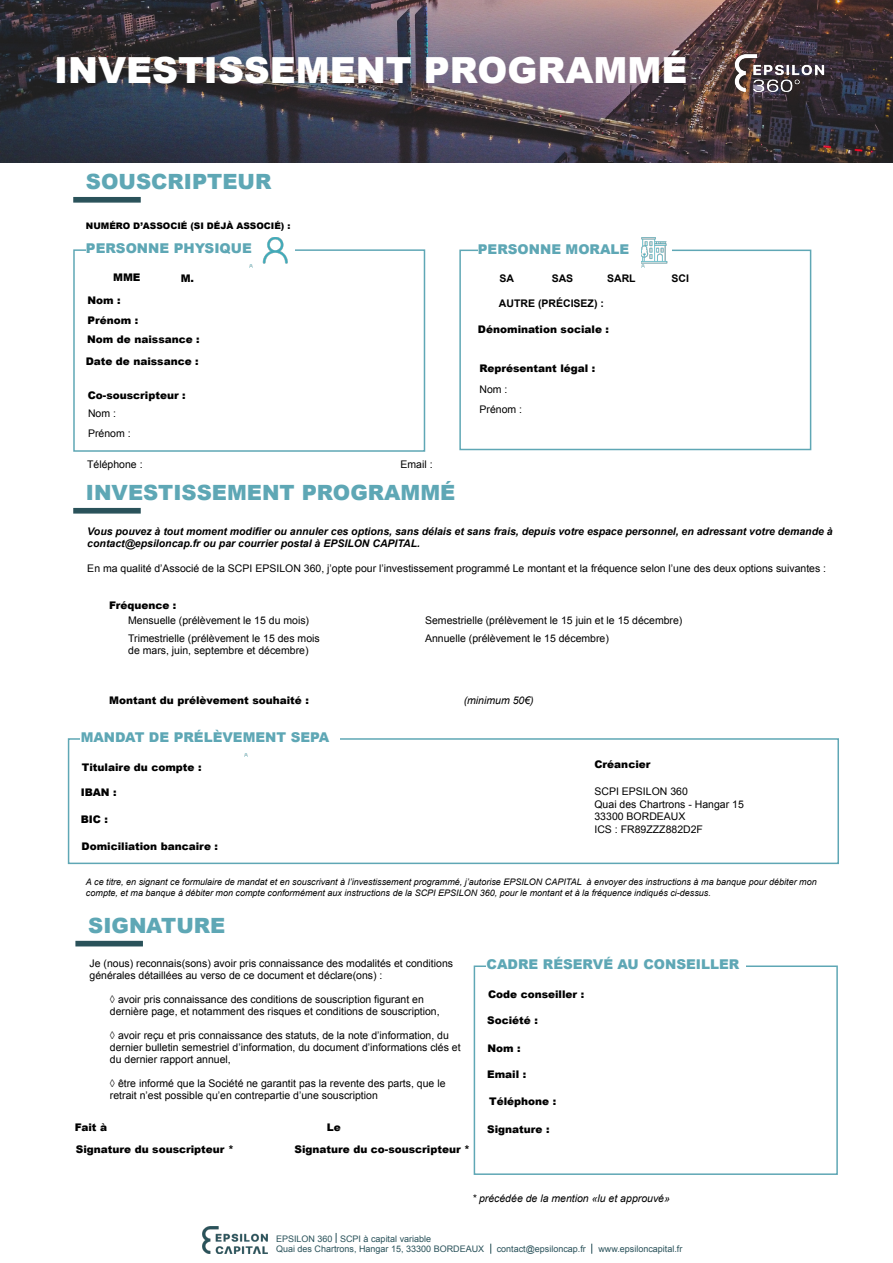
<style>
.page{position:relative;width:893px;height:1263px;background:#fff}
.page>*{position:absolute;margin:0;border:0;box-sizing:border-box;transform-origin:0 0}
.t1{font:900 36px "Arial";color:#fff}
.t2{font:900 21px "Arial";color:#5ea7b5}
.t3{font:900 13.5px "Arial";color:#5ea7b5}
.t4{font:10.5px/12px "Arial";color:#000}
.t5{font:900 10.5px "Arial";color:#000}
.t6{font:italic 700 10.5px/12.6px "Arial";color:#000}
.t7{font:italic 10.5px "Arial";color:#000}
.t8{font:700 10.5px "Arial";color:#000}
.t9{font:italic 9px/10.8px "Arial";color:#000}
.t10{font:9px/10.5px "Arial";color:#2a525a}
.t11{font:900 9px "Arial";color:#000}
</style>
<div class="page">
<img style="left:203px;top:1227px;width:64px;height:26px">
<div style="left:459px;top:250px;width:352px;height:200px;border:2px solid #5fa7b5"></div>
<div style="left:73px;top:249px;width:352px;height:203px;border:2px solid #5fa7b5"></div>
<img style="left:0;top:0;width:893px;height:162px">
<img style="left:721px;top:43px;width:117px;height:49px">
<svg style="left:73px;top:197px;width:68px;height:6px"></svg>
<div style="left:86px;top:244px;width:208px;height:14px;background:#fff"></div>
<img style="left:263px;top:237px;width:25px;height:27px">
<div style="left:478px;top:244px;width:194px;height:14px;background:#fff"></div>
<img style="left:641px;top:237px;width:26px;height:27px">
<svg style="left:73px;top:508px;width:68px;height:6px"></svg>
<div style="left:68px;top:738px;width:771px;height:126px;border:2px solid #5fa7b5"></div>
<div style="left:81px;top:732px;width:259px;height:21px;background:#fff"></div>
<div style="left:75px;top:941px;width:68px;height:5px;background:#2a525a"></div>
<div style="left:474px;top:965px;width:364px;height:210px;border:2px solid #5fa7b5"></div>
<div style="left:487px;top:960px;width:259px;height:20px;background:#fff"></div>
<h1 class="t1" style="left:54px;top:44px;width:635px">INVESTISSEMENT PROGRAMMÉ</h1>
<h2 class="t2" style="left:86px;top:166px;width:187px">SOUSCRIPTEUR</h2>
<p class="t11" style="left:86px;top:219px;width:206px">NUMÉRO D’ASSOCIÉ (SI DÉJÀ ASSOCIÉ) :</p>
<p class="t3" style="left:86px;top:239px;width:167px">PERSONNE PHYSIQUE</p>
<p class="t5" style="left:113px;top:269px;width:29px">MME</p>
<p class="t5" style="left:181px;top:270px;width:15px">M.</p>
<p class="t5" style="left:87px;top:292px;width:35px">Nom :</p>
<p class="t5" style="left:88px;top:313px;width:52px">Prénom :</p>
<p class="t5" style="left:87px;top:331px;width:114px">Nom de naissance :</p>
<p class="t5" style="left:86px;top:354px;width:114px">Date de naissance :</p>
<p class="t5" style="left:88px;top:387px;width:99px">Co-souscripteur :</p>
<p class="t4" style="left:88px;top:407px;width:30px">Nom :</p>
<p class="t4" style="left:88px;top:427px;width:44px">Prénom :</p>
<p class="t4" style="left:87px;top:458px;width:57px">Téléphone :</p>
<p class="t4" style="left:401px;top:458px;width:34px">Email :</p>
<p class="t3" style="left:478px;top:239px;width:153px">PERSONNE MORALE</p>
<p class="t8" style="left:499px;top:272px;width:16px">SA</p>
<p class="t8" style="left:552px;top:272px;width:23px">SAS</p>
<p class="t8" style="left:607px;top:272px;width:30px">SARL</p>
<p class="t8" style="left:671px;top:272px;width:19px">SCI</p>
<p class="t8" style="left:499px;top:297px;width:106px">AUTRE (PRÉCISEZ) :</p>
<p class="t5" style="left:478px;top:321px;width:133px">Dénomination sociale :</p>
<p class="t5" style="left:480px;top:361px;width:117px">Représentant légal :</p>
<p class="t4" style="left:480px;top:380px;width:44px;line-height:19.6px">Nom :<br>Prénom :</p>
<h2 class="t2" style="left:86px;top:477px;width:371px">INVESTISSEMENT PROGRAMMÉ</h2>
<p class="t6" style="left:87px;top:525px;width:747px">Vous pouvez à tout moment modifier ou annuler ces options, sans délais et sans frais, depuis votre espace personnel, en adressant votre demande à contact@epsiloncap.fr ou par courrier postal à EPSILON CAPITAL.</p>
<p class="t4" style="left:87px;top:563px;width:740px">En ma qualité d’Associé de la SCPI EPSILON 360, j’opte pour l’investissement programmé Le montant et la fréquence selon l’une des deux options suivantes :</p>
<p class="t5" style="left:109px;top:598px;width:69px">Fréquence :</p>
<p class="t4" style="left:128px;top:611px;width:193px;line-height:18.1px">Mensuelle (prélèvement le 15 du mois)<br>Trimestrielle (prélèvement le 15 des mois</p>
<p class="t4" style="left:128px;top:645px;width:182px">de mars, juin, septembre et décembre)</p>
<p class="t4" style="left:425px;top:611px;width:259px;line-height:18.1px">Semestrielle (prélèvement le 15 juin et le 15 décembre)<br>Annuelle (prélèvement le 15 décembre)</p>
<p class="t5" style="left:109px;top:692px;width:201px">Montant du prélèvement souhaité :</p>
<p class="t7" style="left:464px;top:693px;width:72px">(minimum 50€)</p>
<p class="t3" style="left:81px;top:727px;width:250px">MANDAT DE PRÉLÈVEMENT SEPA</p>
<p class="t5" style="left:82px;top:759px;width:121px">Titulaire du compte :</p>
<p class="t5" style="left:594px;top:757px;width:58px">Créancier</p>
<p class="t4" style="left:594px;top:785px;width:151px;line-height:12.6px">SCPI EPSILON 360<br>Quai des Chartrons - Hangar 15<br>33300 BORDEAUX<br>ICS : FR89ZZZ882D2F</p>
<p class="t5" style="left:81px;top:784px;width:37px">IBAN :</p>
<p class="t5" style="left:81px;top:811px;width:29px">BIC :</p>
<p class="t5" style="left:82px;top:838px;width:138px">Domiciliation bancaire :</p>
<p class="t9" style="left:86px;top:876px;width:732px">A ce titre, en signant ce formulaire de mandat et en souscrivant à l’investissement programmé, j’autorise EPSILON CAPITAL à envoyer des instructions à ma banque pour débiter mon compte, et ma banque à débiter mon compte conformément aux instructions de la SCPI EPSILON 360, pour le montant et à la fréquence indiqués ci-dessus.</p>
<h2 class="t2" style="left:88px;top:910px;width:139px">SIGNATURE</h2>
<p class="t4" style="left:90px;top:958px;width:365px">Je (nous) reconnais(sons) avoir pris connaissance des modalités et conditions générales détaillées au verso de ce document et déclare(ons) :</p>
<p class="t4" style="left:110px;top:994px;width:331px">◊ avoir pris connaissance des conditions de souscription figurant en dernière page, et notamment des risques et conditions de souscription,</p>
<p class="t4" style="left:110px;top:1030px;width:352px">◊ avoir reçu et pris connaissance des statuts, de la note d’information, du dernier bulletin semestriel d’information, du document d’informations clés et du dernier rapport annuel,</p>
<p class="t4" style="left:110px;top:1078px;width:337px">◊ être informé que la Société ne garantit pas la revente des parts, que le retrait n’est possible qu’en contrepartie d’une souscription</p>
<p class="t3" style="left:487px;top:955px;width:254px">CADRE RÉSERVÉ AU CONSEILLER</p>
<p class="t5" style="left:488px;top:986px;width:98px">Code conseiller :</p>
<p class="t5" style="left:487px;top:1013px;width:52px">Société :</p>
<p class="t5" style="left:487px;top:1041px;width:35px">Nom :</p>
<p class="t5" style="left:487px;top:1066px;width:41px">Email :</p>
<p class="t5" style="left:489px;top:1094px;width:69px">Téléphone :</p>
<p class="t5" style="left:75px;top:1120px;width:34px">Fait à</p>
<p class="t5" style="left:327px;top:1119px;width:16px">Le</p>
<p class="t5" style="left:487px;top:1121px;width:64px">Signature :</p>
<p class="t5" style="left:76px;top:1141px;width:160px">Signature du souscripteur *</p>
<p class="t5" style="left:294px;top:1141px;width:177px">Signature du co-souscripteur *</p>
<p class="t7" style="left:472px;top:1191px;width:199px">* précédée de la mention «lu et approuvé»</p>
<p class="t10" style="left:276px;top:1233px;width:210px">EPSILON 360 SCPI à capital variable<br>Quai des Chartrons, Hangar 15, 33300 BORDEAUX</p>
<p class="t10" style="left:497px;top:1244px;width:91px">contact@epsiloncap.fr</p>
<p class="t10" style="left:598px;top:1244px;width:86px">www.epsiloncapital.fr</p>
</div>
